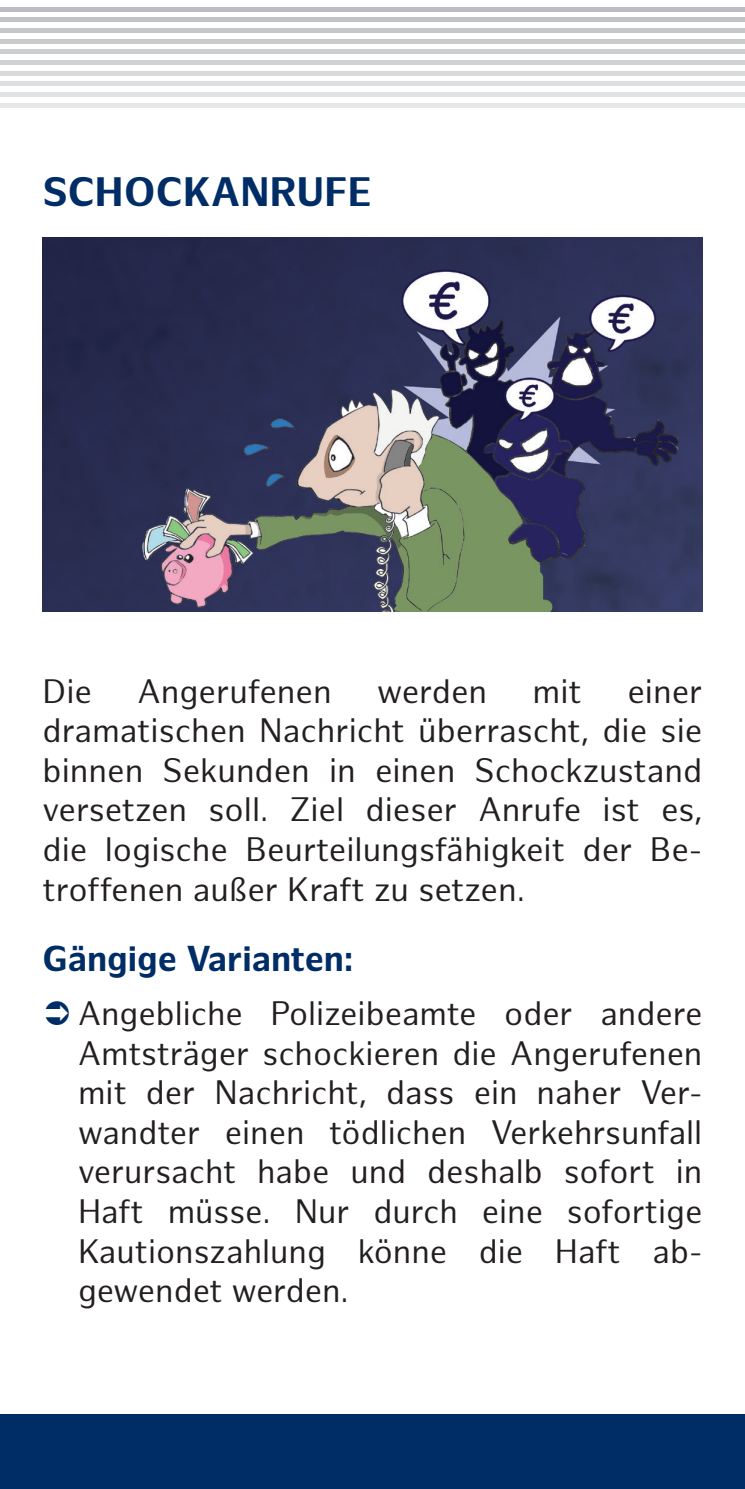
<style>
.page{position:relative;width:745px;height:1489px;background:#fff}
.page>*{position:absolute;margin:0;border:0;box-sizing:border-box;transform-origin:0 0}
.H2_Überschrift_2{font:700 40px "Hamburg Sans";letter-spacing:.01em;color:#002d66}
.H3_Überschrift_3{font:700 35px "Hamburg Sans";color:#002d66}
.Fließtext{font:33px/39.5px "Hamburg Sans";color:#231f20;text-align:justify}
</style>
<div class="page">
<div style="left:0;top:1414px;width:744px;height:74px;background:#002d66"></div>
<hr style="left:0;top:103px;width:744px;height:4px;background:#e6e7e9">
<div style="left:0;top:92px;width:744px;height:5px;background:#e1e2e4"></div>
<div style="left:0;top:81px;width:744px;height:5px;background:#dddee0"></div>
<hr style="left:0;top:71px;width:744px;height:4px;background:#d9dadc">
<div style="left:0;top:60px;width:744px;height:5px;background:#d1d2d4"></div>
<hr style="left:0;top:50px;width:744px;height:4px;background:#cdced0">
<hr style="left:0;top:39px;width:744px;height:4px;background:#c9cacc">
<div style="left:0;top:28px;width:744px;height:5px;background:#c5c6c8"></div>
<hr style="left:0;top:18px;width:744px;height:4px;background:#c1c2c4">
<div style="left:0;top:7px;width:744px;height:5px;background:#bcbdc0"></div>
<img style="left:43px;top:237px;width:659px;height:374px">
<h2 class="H2_Überschrift_2" style="left:43px;top:168px;width:330px">SCHOCKANRUFE</h2>
<p class="Fließtext" style="left:43px;top:672px;width:51px">Die</p>
<p class="Fließtext" style="left:137px;top:672px;width:195px">Angerufenen</p>
<p class="Fließtext" style="left:377px;top:672px;width:111px">werden</p>
<p class="Fließtext" style="left:532px;top:672px;width:51px">mit</p>
<p class="Fließtext" style="left:43px;top:672px;width:661px;text-indent:584px">einer dramatischen Nachricht überrascht, die sie binnen Sekunden in einen Schockzustand versetzen soll. Ziel dieser Anrufe ist es, die logische Beurteilungsfähigkeit der Be&shy;troffenen außer Kraft zu setzen.</p>
<h3 class="H3_Überschrift_3" style="left:43px;top:938px;width:312px">Gängige Varianten:</h3>
<p class="Fließtext" style="left:78px;top:994px;width:625px">Angebliche Polizeibeamte oder andere Amtsträger schockieren die Angerufenen mit der Nachricht, dass ein naher Ver&shy;wandter einen tödlichen Verkehrsunfall verursacht habe und deshalb sofort in Haft müsse. Nur durch eine sofortige Kautionszahlung könne die Haft ab&shy;gewendet werden.</p>
</div>
